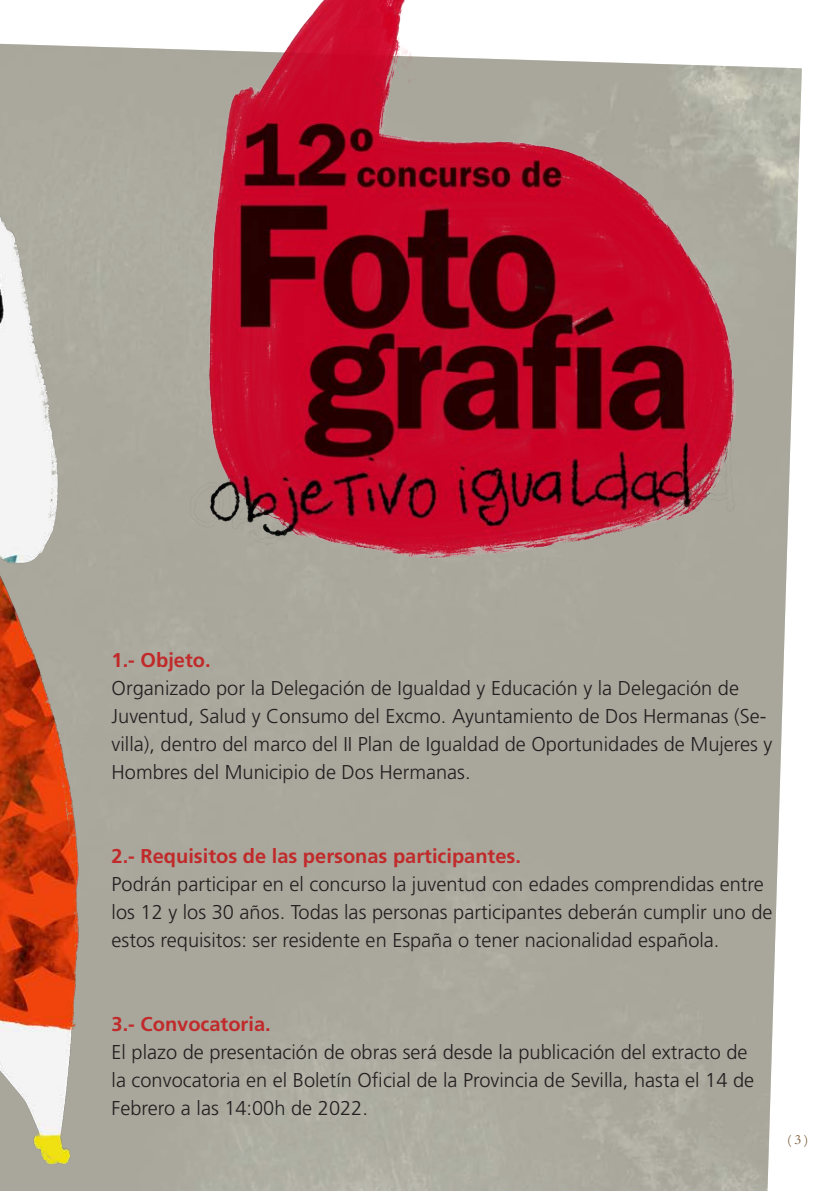
<style>
.page{position:relative;width:840px;height:1191px;background:#fff}
.page>*{position:absolute;margin:0;border:0;box-sizing:border-box;transform-origin:0 0}
.Body_Text{font:300 20px/28px "Frutiger LT Std";color:#231f20}
.Heading_1{font:700 20px "Frutiger LT Std";color:#c12a2a}
.t1{font:14px "Bembo";color:#7b5733}
</style>
<div class="page">
<img style="left:0;top:43px;width:321px;height:1148px">
<img style="left:159px;top:0;width:602px;height:568px">
<p class="Heading_1" style="left:111px;top:648px;width:100px">1.- Objeto.</p>
<p class="Body_Text" style="left:111px;top:674px;width:662px">Organizado por la Delegación de Igualdad y Educación y la Delegación de Juventud, Salud y Consumo del Excmo. Ayuntamiento de Dos Hermanas (Se&shy;villa), dentro del marco del II Plan de Igualdad de Oportunidades de Mujeres y Hombres del Municipio de Dos Hermanas.</p>
<p class="Heading_1" style="left:111px;top:844px;width:410px">2.- Requisitos de las personas participantes.</p>
<p class="Body_Text" style="left:111px;top:870px;width:662px">Podrán participar en el concurso la juventud con edades comprendidas entre los 12 y los 30 años. Todas las personas participantes deberán cumplir uno de estos requisitos: ser residente en España o tener nacionalidad española.</p>
<p class="Heading_1" style="left:111px;top:1012px;width:160px">3.- Convocatoria.</p>
<p class="Body_Text" style="left:111px;top:1038px;width:643px">El plazo de presentación de obras será desde la publicación del extracto de la convocatoria en el Boletín Oficial de la Provincia de Sevilla, hasta el 14 de<br>Febrero a las 14:00h de 2022.</p>
<p class="t1" style="left:786px;top:1131px;width:22px">(3)</p>
</div>
